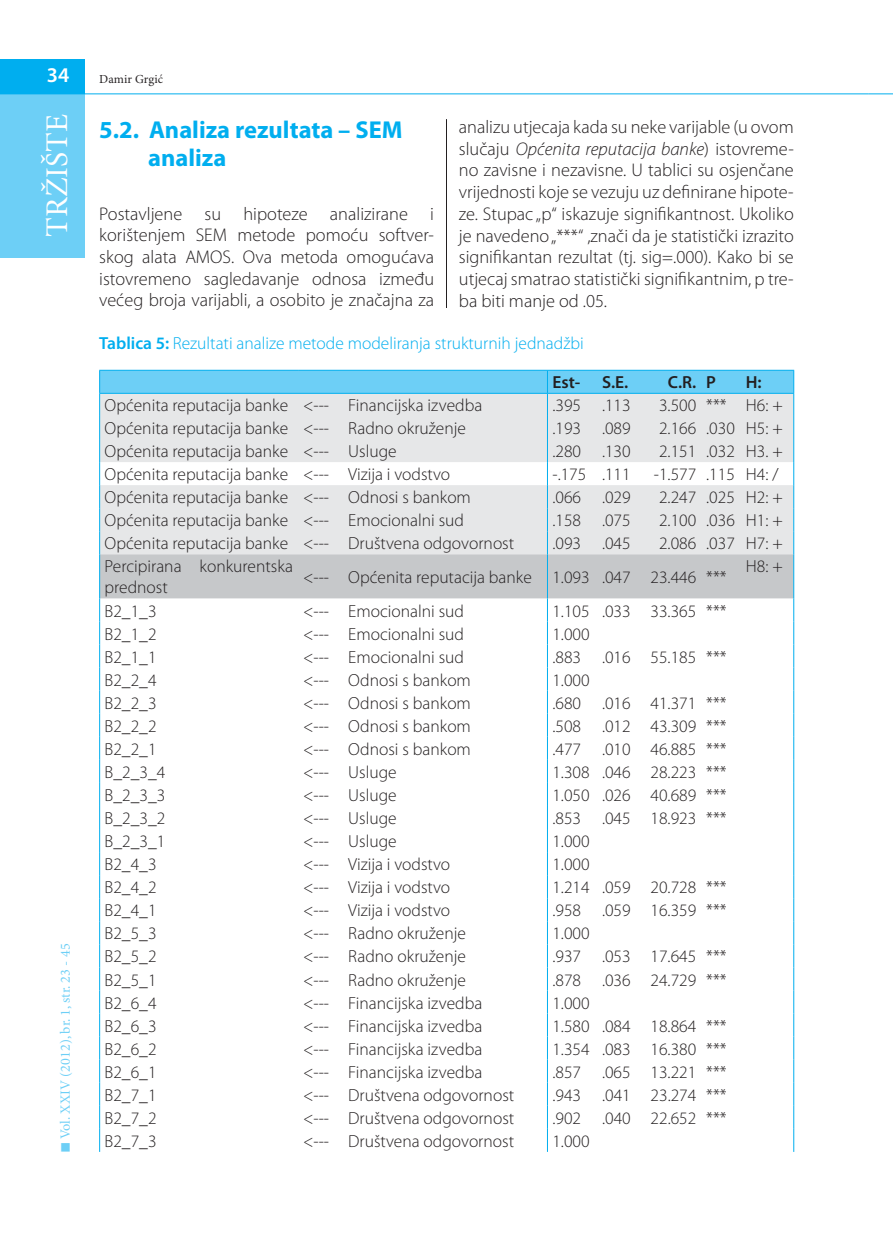
<style>
.page{position:relative;width:893px;height:1241px;background:#fff}
.page>*{position:absolute;margin:0;border:0;box-sizing:border-box;transform-origin:0 0}
.t1{font:31.5px "Minion Pro";color:#fff}
.t2{font:700 24.5px/28px "Myriad Pro";color:#00aeef}
.t3{font:600 21px "Myriad Pro";color:#fff}
.t4{font:300 18.38px/21.7px "Myriad Pro";color:#231f20;text-align:justify}
.t5{font:300 17.5px/21px "Myriad Pro";color:#231f20}
.t6{font:300 17.5px "Myriad Pro";color:#00aeef}
.t7{font:600 17.5px "Myriad Pro";color:#231f20}
.t8{font:14px "Minion Pro";color:#6dcff6}
.t9{font:12.25px "Minion Pro";color:#231f20}
.s1{font-style:italic}
.s2{font-weight:600}
</style>
<div class="page">
<div style="left:0;top:85px;width:84px;height:173px;background:#6dcff6"></div>
<hr style="left:0;top:93px;width:868px;height:1px;background:#00aeef">
<div style="left:0;top:59px;width:84px;height:34px;background:#00aeef"></div>
<hr style="left:446px;top:119px;width:1px;height:1032px;background:#231f20">
<svg style="left:868px;top:93px;width:25px;height:1px"></svg>
<div style="left:441px;top:308px;width:11px;height:875px;background:#fff"></div>
<svg style="left:99px;top:370px;width:695px;height:781px"></svg>
<p class="t3" style="left:47px;top:67px;width:24px">34</p>
<p class="t9" style="left:99px;top:75px;width:65px">Damir Grgić</p>
<h1 class="t1" style="left:45px;top:236px;width:124px;rotate:-90deg">TRŽIŠTE</h1>
<p class="t8" style="left:60px;top:1151px;width:209px;rotate:-90deg">■ Vol. XXIV (2012), br. 1, str. 23 - 45</p>
<p class="t4" style="left:459px;top:118px;width:336px">analizu utjecaja kada su neke varijable (u ovom slučaju <span class="s1">Općenita reputacija banke</span>) istovreme&shy;no zavisne i nezavisne. U tablici su osjenčane vrijednosti koje se vezuju uz definirane hipote&shy;ze. Stupac „p“ iskazuje signifikantnost. Ukoliko je navedeno „***“ ,znači da je statistički izrazito signifikantan rezultat (tj. sig=.000). Kako bi se utjecaj smatrao statistički signifikantnim, p tre&shy;ba biti manje od .05.</p>
<p class="t6" style="left:99px;top:336px;width:486px"><span class="s2">Tablica 5:</span> Rezultati analize metode modeliranja strukturnih jednadžbi</p>
<p class="t7" style="left:552px;top:376px;width:77px">Est- S.E.</p>
<p class="t7" style="left:668px;top:376px;width:50px">C.R. P</p>
<p class="t7" style="left:746px;top:376px;width:17px">H:</p>
<p class="t5" style="left:105px;top:396px;width:379px">Općenita reputacija banke &lt;--- Financijska izvedba</p>
<p class="t5" style="left:552px;top:396px;width:80px">.395 .113</p>
<p class="t5" style="left:659px;top:396px;width:125px">3.500 *** H6: +</p>
<p class="t5" style="left:105px;top:419px;width:363px">Općenita reputacija banke &lt;--- Radno okruženje</p>
<p class="t5" style="left:552px;top:419px;width:80px">.193 .089</p>
<p class="t5" style="left:659px;top:419px;width:125px">2.166 .030 H5: +</p>
<p class="t5" style="left:105px;top:442px;width:294px">Općenita reputacija banke &lt;--- Usluge</p>
<p class="t5" style="left:552px;top:442px;width:80px">.280 .130</p>
<p class="t5" style="left:659px;top:442px;width:125px">2.151 .032 H3. +</p>
<p class="t5" style="left:105px;top:465px;width:347px">Općenita reputacija banke &lt;--- Vizija i vodstvo</p>
<p class="t5" style="left:552px;top:465px;width:80px">-.175 .111</p>
<p class="t5" style="left:654px;top:465px;width:126px">-1.577 .115 H4: /</p>
<p class="t5" style="left:105px;top:488px;width:368px">Općenita reputacija banke &lt;--- Odnosi s bankom</p>
<p class="t5" style="left:552px;top:488px;width:80px">.066 .029</p>
<p class="t5" style="left:659px;top:488px;width:125px">2.247 .025 H2: +</p>
<p class="t5" style="left:105px;top:511px;width:361px">Općenita reputacija banke &lt;--- Emocionalni sud</p>
<p class="t5" style="left:552px;top:511px;width:80px">.158 .075</p>
<p class="t5" style="left:659px;top:511px;width:125px">2.100 .036 H1: +</p>
<p class="t5" style="left:105px;top:534px;width:411px">Općenita reputacija banke &lt;--- Društvena odgovornost</p>
<p class="t5" style="left:552px;top:534px;width:80px">.093 .045</p>
<p class="t5" style="left:659px;top:534px;width:125px">2.086 .037 H7: +</p>
<p class="t5" style="left:105px;top:557px;width:190px">Percipirana konkurentska prednost</p>
<p class="t5" style="left:303px;top:568px;width:425px">&lt;--- Općenita reputacija banke 1.093 .047 23.446 ***</p>
<h2 class="t2" style="left:148px;top:118px;width:256px;text-indent:-49px">5.2. Analiza rezultata – SEM analiza</h2>
<p class="t4" style="left:99px;top:204px;width:336px">Postavljene su hipoteze analizirane i korištenjem SEM metode pomoću softver&shy;skog alata AMOS. Ova metoda omogućava istovremeno sagledavanje odnosa između većeg broja varijabli, a osobito je značajna za</p>
<p class="t5" style="left:746px;top:557px;width:38px">H8: +</p>
<p class="t5" style="left:105px;top:602px;width:53px">B2_1_3</p>
<p class="t5" style="left:303px;top:602px;width:163px">&lt;--- Emocionalni sud</p>
<p class="t5" style="left:552px;top:602px;width:176px">1.105 .033 33.365 ***</p>
<p class="t5" style="left:105px;top:625px;width:53px">B2_1_2</p>
<p class="t5" style="left:303px;top:625px;width:163px">&lt;--- Emocionalni sud</p>
<p class="t5" style="left:552px;top:625px;width:39px">1.000</p>
<p class="t5" style="left:105px;top:648px;width:53px">B2_1_1</p>
<p class="t5" style="left:303px;top:648px;width:163px">&lt;--- Emocionalni sud</p>
<p class="t5" style="left:552px;top:648px;width:176px">.883 .016 55.185 ***</p>
<p class="t5" style="left:105px;top:671px;width:53px">B2_2_4</p>
<p class="t5" style="left:303px;top:671px;width:169px">&lt;--- Odnosi s bankom</p>
<p class="t5" style="left:552px;top:671px;width:39px">1.000</p>
<p class="t5" style="left:105px;top:694px;width:53px">B2_2_3</p>
<p class="t5" style="left:303px;top:694px;width:169px">&lt;--- Odnosi s bankom</p>
<p class="t5" style="left:552px;top:694px;width:176px">.680 .016 41.371 ***</p>
<p class="t5" style="left:105px;top:717px;width:53px">B2_2_2</p>
<p class="t5" style="left:303px;top:717px;width:169px">&lt;--- Odnosi s bankom</p>
<p class="t5" style="left:552px;top:717px;width:176px">.508 .012 43.309 ***</p>
<p class="t5" style="left:105px;top:740px;width:53px">B2_2_1</p>
<p class="t5" style="left:303px;top:740px;width:169px">&lt;--- Odnosi s bankom</p>
<p class="t5" style="left:552px;top:740px;width:176px">.477 .010 46.885 ***</p>
<p class="t5" style="left:105px;top:763px;width:62px">B_2_3_4</p>
<p class="t5" style="left:303px;top:763px;width:95px">&lt;--- Usluge</p>
<p class="t5" style="left:552px;top:763px;width:176px">1.308 .046 28.223 ***</p>
<p class="t5" style="left:105px;top:786px;width:62px">B_2_3_3</p>
<p class="t5" style="left:303px;top:786px;width:95px">&lt;--- Usluge</p>
<p class="t5" style="left:552px;top:786px;width:176px">1.050 .026 40.689 ***</p>
<p class="t5" style="left:105px;top:809px;width:62px">B_2_3_2</p>
<p class="t5" style="left:303px;top:809px;width:95px">&lt;--- Usluge</p>
<p class="t5" style="left:552px;top:809px;width:176px">.853 .045 18.923 ***</p>
<p class="t5" style="left:105px;top:832px;width:62px">B_2_3_1</p>
<p class="t5" style="left:303px;top:832px;width:95px">&lt;--- Usluge</p>
<p class="t5" style="left:552px;top:832px;width:39px">1.000</p>
<p class="t5" style="left:105px;top:855px;width:53px">B2_4_3</p>
<p class="t5" style="left:303px;top:855px;width:149px">&lt;--- Vizija i vodstvo</p>
<p class="t5" style="left:552px;top:855px;width:39px">1.000</p>
<p class="t5" style="left:105px;top:878px;width:53px">B2_4_2</p>
<p class="t5" style="left:303px;top:878px;width:149px">&lt;--- Vizija i vodstvo</p>
<p class="t5" style="left:552px;top:878px;width:176px">1.214 .059 20.728 ***</p>
<p class="t5" style="left:105px;top:901px;width:53px">B2_4_1</p>
<p class="t5" style="left:303px;top:901px;width:149px">&lt;--- Vizija i vodstvo</p>
<p class="t5" style="left:552px;top:901px;width:176px">.958 .059 16.359 ***</p>
<p class="t5" style="left:105px;top:924px;width:53px">B2_5_3</p>
<p class="t5" style="left:303px;top:924px;width:164px">&lt;--- Radno okruženje</p>
<p class="t5" style="left:552px;top:924px;width:39px">1.000</p>
<p class="t5" style="left:105px;top:947px;width:53px">B2_5_2</p>
<p class="t5" style="left:303px;top:947px;width:164px">&lt;--- Radno okruženje</p>
<p class="t5" style="left:552px;top:947px;width:176px">.937 .053 17.645 ***</p>
<p class="t5" style="left:105px;top:970px;width:53px">B2_5_1</p>
<p class="t5" style="left:303px;top:970px;width:164px">&lt;--- Radno okruženje</p>
<p class="t5" style="left:552px;top:970px;width:176px">.878 .036 24.729 ***</p>
<p class="t5" style="left:105px;top:993px;width:53px">B2_6_4</p>
<p class="t5" style="left:303px;top:993px;width:181px">&lt;--- Financijska izvedba</p>
<p class="t5" style="left:552px;top:993px;width:39px">1.000</p>
<p class="t5" style="left:105px;top:1016px;width:53px">B2_6_3</p>
<p class="t5" style="left:303px;top:1016px;width:181px">&lt;--- Financijska izvedba</p>
<p class="t5" style="left:552px;top:1016px;width:176px">1.580 .084 18.864 ***</p>
<p class="t5" style="left:105px;top:1039px;width:53px">B2_6_2</p>
<p class="t5" style="left:303px;top:1039px;width:181px">&lt;--- Financijska izvedba</p>
<p class="t5" style="left:552px;top:1039px;width:176px">1.354 .083 16.380 ***</p>
<p class="t5" style="left:105px;top:1062px;width:53px">B2_6_1</p>
<p class="t5" style="left:303px;top:1062px;width:181px">&lt;--- Financijska izvedba</p>
<p class="t5" style="left:552px;top:1062px;width:176px">.857 .065 13.221 ***</p>
<p class="t5" style="left:105px;top:1086px;width:53px">B2_7_1</p>
<p class="t5" style="left:303px;top:1086px;width:213px">&lt;--- Društvena odgovornost</p>
<p class="t5" style="left:552px;top:1086px;width:176px">.943 .041 23.274 ***</p>
<p class="t5" style="left:105px;top:1109px;width:53px">B2_7_2</p>
<p class="t5" style="left:303px;top:1109px;width:213px">&lt;--- Društvena odgovornost</p>
<p class="t5" style="left:552px;top:1109px;width:176px">.902 .040 22.652 ***</p>
<p class="t5" style="left:105px;top:1132px;width:53px">B2_7_3</p>
<p class="t5" style="left:303px;top:1132px;width:213px">&lt;--- Društvena odgovornost</p>
<p class="t5" style="left:552px;top:1132px;width:39px">1.000</p>
</div>
